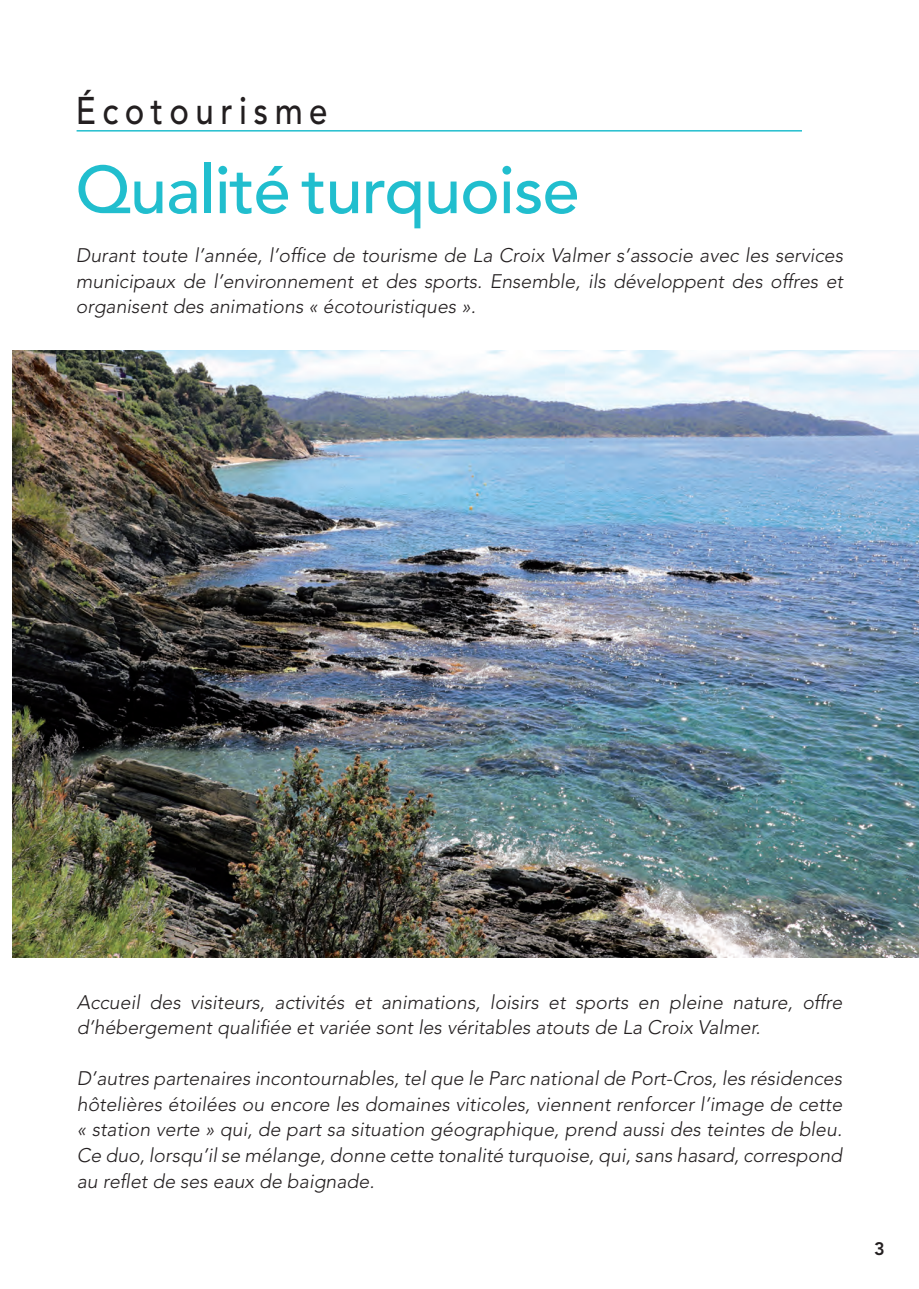
<style>
.page{position:relative;width:919px;height:1289px;background:#fff}
.page>*{position:absolute;margin:0;border:0;box-sizing:border-box;transform-origin:0 0}
.t1{font:500 66.6px "Avenir LT Std";letter-spacing:-.015em;color:#21bece}
.t2{font:500 38.25px "Avenir LT Std";letter-spacing:.195em;color:#231f20;scale:.86 1}
.t3{font:italic 300 19.5px/25.5px "Avenir LT Std";color:#231f20;text-align:justify}
.t4{font:800 18px "Avenir LT Std";color:#231f20}
</style>
<div class="page">
<img style="left:13px;top:351px;width:905px;height:606px">
<hr style="left:77px;top:130px;width:724px;height:1px;background:#21bece">
<h2 class="t2" style="left:76px;top:89px;width:294px">écotourisme</h2>
<h1 class="t1" style="left:75px;top:152px;width:505px">Qualité turquoise</h1>
<p class="t3" style="left:76px;top:243px;width:768px">Durant toute l’année, l’office de tourisme de La Croix Valmer s’associe avec les services municipaux de l’environnement et des sports. Ensemble, ils développent des offres et organisent des animations « écotouristiques ».</p>
<p class="t3" style="left:77px;top:989px;width:766px">Accueil des visiteurs, activités et animations, loisirs et sports en pleine nature, offre d’hébergement qualifiée et variée sont les véritables atouts de La Croix Valmer.</p>
<p class="t3" style="left:77px;top:1066px;width:766px">D’autres partenaires incontournables, tel que le Parc national de Port-Cros, les résidences hôtelières étoilées ou encore les domaines viticoles, viennent renforcer l’image de cette « station verte » qui, de part sa situation géographique, prend aussi des teintes de bleu.<br>Ce duo, lorsqu’il se mélange, donne cette tonalité turquoise, qui, sans hasard, correspond au reflet de ses eaux de baignade.</p>
<p class="t4" style="left:874px;top:1237px;width:12px">3</p>
</div>
